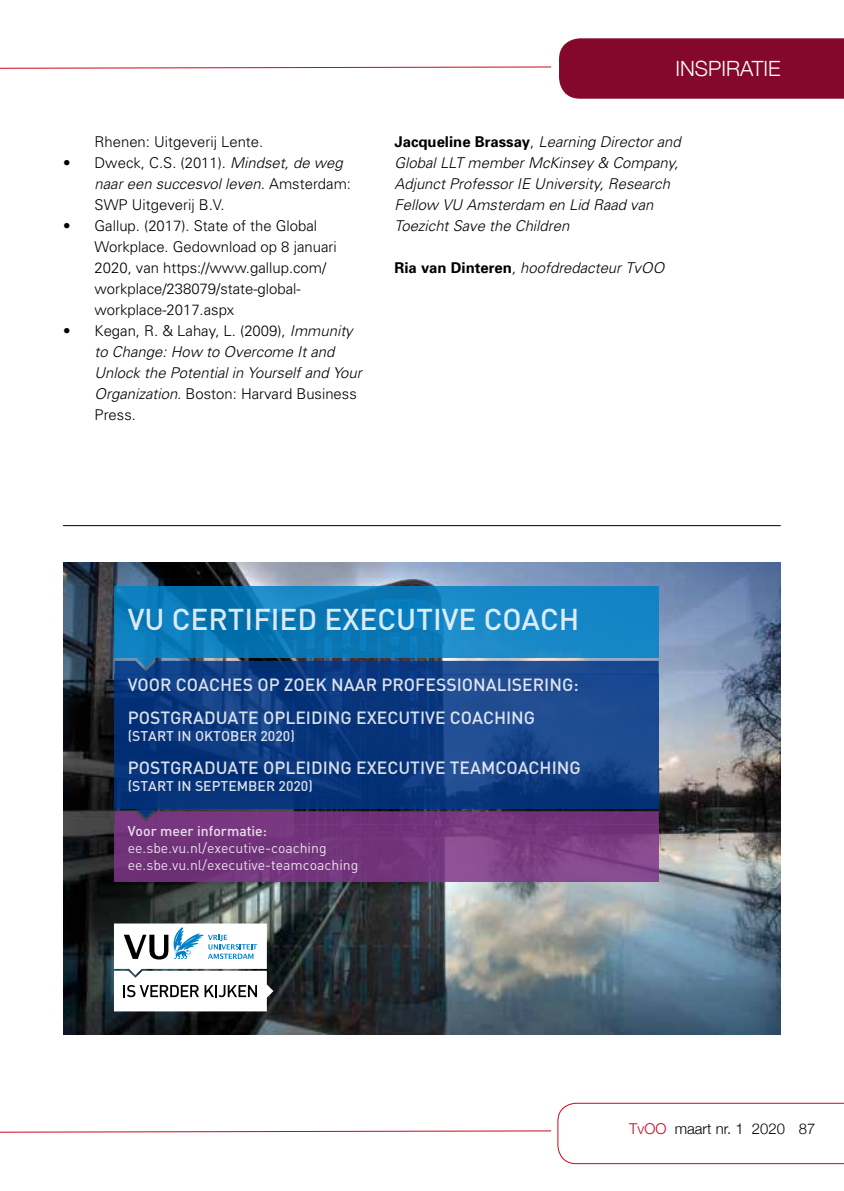
<style>
.page{position:relative;width:844px;height:1191px;background:#fff}
.page>*{position:absolute;margin:0;border:0;box-sizing:border-box;transform-origin:0 0}
.t1{font:500 29.75px "DIN Pro";color:#fff}
.t2{font:300 21px "Helvetica Neue";color:#fff}
.t3{font:500 17.5px/33.2px "DIN Pro";color:#fff}
.t4{font:italic 300 14.88px/21px "Univers";color:#000}
.t5{font:300 14.88px/21px "Univers";color:#000}
.t6{font:300 14.88px "Helvetica Neue";color:#000}
.t7{font:14px/16.8px "DIN Pro";color:#fff}
.t8{font:500 14px "DIN Pro";color:#fff}
.s1{font-style:italic}
.s2{font-style:normal}
.s3{font-weight:700;font-style:normal}
.s4{color:#cd071e}
</style>
<div class="page">
<div style="left:559px;top:38px;width:284px;height:61px;background:#84082b"></div>
<svg style="left:0;top:66px;width:551px;height:3px"></svg>
<svg style="left:0;top:1102px;width:843px;height:62px"></svg>
<img style="left:63px;top:563px;width:717px;height:471px">
<svg style="left:114px;top:825px;width:544px;height:57px;background:#78397f"></svg>
<svg style="left:114px;top:809px;width:544px;height:16px;background:#67326f"></svg>
<svg style="left:114px;top:674px;width:544px;height:135px;background:#0f3b81"></svg>
<svg style="left:114px;top:658px;width:544px;height:16px;background:#264d8a"></svg>
<svg style="left:114px;top:586px;width:544px;height:72px;background:#0f7ebd"></svg>
<svg style="left:114px;top:923px;width:159px;height:88px"></svg>
<hr style="left:63px;top:525px;width:717px;height:1px;background:#000">
<p class="t5" style="left:94px;top:131px;width:170px">Rhenen: Uitgeverij Lente.</p>
<p class="t5" style="left:94px;top:152px;width:258px;text-indent:-32px">• Dweck, C.S. (2011). <span class="s1">Mindset, de weg naar een succesvol leven.</span> Amsterdam:<br>SWP Uitgeverij B.V.</p>
<p class="t5" style="left:94px;top:215px;width:243px;text-indent:-32px">• Gallup. (2017). State of the Global Workplace. Gedownload op 8 januari 2020, van https://www.gallup.com/ workplace/238079/state-global&shy;workplace-2017.aspx</p>
<p class="t4" style="left:94px;top:320px;width:268px;text-indent:-32px"><span class="s2">• Kegan, R. &amp; Lahay, L. (2009),</span> Immunity to Change: How to Overcome It and<br>Unlock the Potential in Yourself and Your<br>Organization. <span class="s2">Boston: Harvard Business<br>Press.</span></p>
<h2 class="t2" style="left:675px;top:51px;width:107px">INSPIRATIE</h2>
<p class="t4" style="left:394px;top:131px;width:288px"><span class="s3">Jacqueline Brassay</span><span class="s2">,</span> Learning Director and Global LLT member McKinsey &amp; Company, Adjunct Professor IE University, Research Fellow VU Amsterdam en Lid Raad van Toezicht Save the Children</p>
<p class="t4" style="left:394px;top:257px;width:271px"><span class="s3">Ria van Dinteren</span>, hoofdredacteur TvOO</p>
<h1 class="t1" style="left:128px;top:595px;width:453px">VU CERTIFIED EXECUTIVE COACH</h1>
<p class="t3" style="left:128px;top:666px;width:452px">VOOR COACHES OP ZOEK NAAR PROFESSIONALISERING:<br>POSTGRADUATE OPLEIDING EXECUTIVE COACHING</p>
<p class="t8" style="left:128px;top:724px;width:168px">(START IN OKTOBER 2020)</p>
<p class="t3" style="left:128px;top:749px;width:454px">POSTGRADUATE OPLEIDING EXECUTIVE TEAMCOACHING</p>
<p class="t8" style="left:128px;top:775px;width:186px">(START IN SEPTEMBER 2020)</p>
<p class="t8" style="left:128px;top:819px;width:141px">Voor meer informatie:</p>
<p class="t7" style="left:128px;top:838px;width:232px">ee.sbe.vu.nl/executive-coaching ee.sbe.vu.nl/executive-teamcoaching</p>
<p class="t6" style="left:629px;top:1117px;width:188px"><span class="s4">TvOO</span> maart nr. 1 2020 87</p>
</div>
